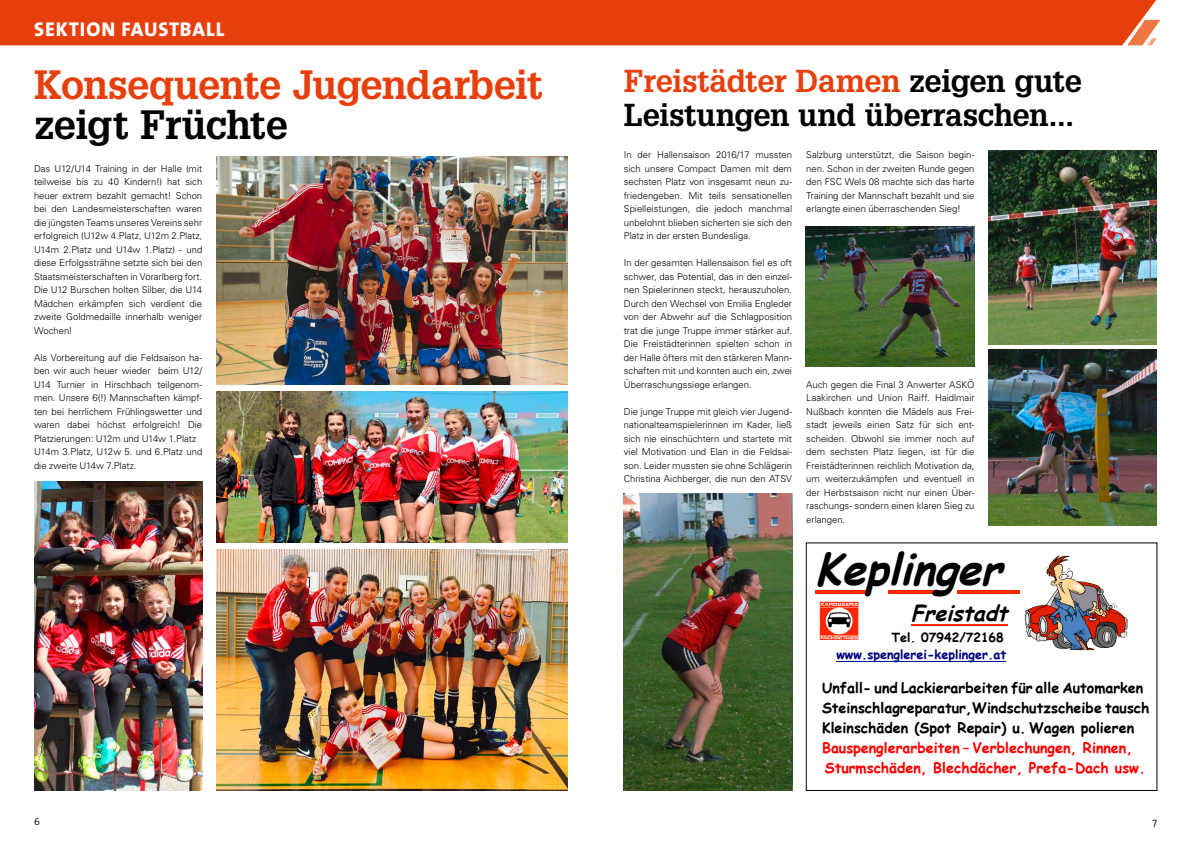
<style>
.page{position:relative;width:1191px;height:842px;background:#fff}
.page>*{position:absolute;margin:0;border:0;box-sizing:border-box;transform-origin:0 0}
.t1{font:italic 700 43.2px "Comic Sans MS";color:#000}
.t2{font:700 40px "Glypha LT";letter-spacing:-.02em;color:#e73f0c}
.t3{font:700 40px "Glypha LT";letter-spacing:-.02em;color:#020103}
.t4{font:700 31px/34px "Glypha LT";letter-spacing:-.015em;color:#020103}
.t5{font:italic 700 21.6px "Comic Sans MS";color:#000}
.t6{font:800 20px "The Sans";letter-spacing:.05em;color:#fff}
.t7{font:700 14.4px/20.1px "Comic Sans MS";color:#000}
.t8{font:700 14.4px/20.1px "Comic Sans MS";color:#f00}
.t9{font:700 12.6px "Comic Sans MS";color:#000080}
.t10{font:700 12.6px "Comic Sans MS";color:#000}
.t11{font:300 10px "The Sans";color:#000}
.t12{font:300 9.5px/13.5px "Univers LT";letter-spacing:-.005em;color:#000;text-align:justify}
.s1{color:#e73f0c}
</style>
<div class="page">
<img style="left:216px;top:156px;width:351px;height:229px">
<img style="left:34px;top:482px;width:168px;height:309px">
<img style="left:216px;top:392px;width:351px;height:150px">
<img style="left:216px;top:550px;width:351px;height:241px">
<img style="left:988px;top:349px;width:169px;height:177px">
<img style="left:988px;top:151px;width:169px;height:193px">
<img style="left:805px;top:226px;width:169px;height:140px">
<img style="left:623px;top:494px;width:169px;height:297px">
<img style="left:819px;top:601px;width:39px;height:39px">
<img style="left:1024px;top:556px;width:103px;height:94px">
<hr style="left:815px;top:590px;width:50px;height:3px;background:#ff2600">
<hr style="left:888px;top:590px;width:46px;height:3px;background:#ff2600">
<hr style="left:957px;top:590px;width:44px;height:3px;background:#ff2600">
<hr style="left:1001px;top:590px;width:18px;height:3px;background:#ff2600">
<hr style="left:911px;top:624px;width:96px;height:1px;background:#ff2600">
<hr style="left:836px;top:661px;width:170px;height:1px;background:#011893">
<div style="left:805px;top:542px;width:352px;height:249px;border:1px solid #000"></div>
<div style="left:0;top:0;width:1156px;height:45px;background:#e73f0c"></div>
<svg style="left:1127px;top:20px;width:33px;height:25px"></svg>
<h3 class="t6" style="left:34px;top:13px;width:192px">SEKTION FAUSTBALL</h3>
<h2 class="t2" style="left:34px;top:60px;width:510px">Konsequente Jugendarbeit</h2>
<h2 class="t3" style="left:34px;top:100px;width:255px">zeigt Früchte</h2>
<p class="t12" style="left:34px;top:162px;width:170px">Das U12/U14 Training in der Halle (mit teilweise bis zu 40 Kindern!) hat sich heuer extrem bezahlt gemacht! Schon bei den Landesmeisterschaften waren die jüngsten Teams unseres Vereins sehr erfolgreich (U12w 4.Platz, U12m 2.Platz, U14m 2.Platz und U14w 1.Platz) - und diese Erfolgssträhne setzte sich bei den Staatsmeisterschaften in Vorarlberg fort.<br>Die U12 Burschen holten Silber, die U14<br>Mädchen erkämpfen sich verdient die zweite Goldmedaille innerhalb weniger Wochen!</p>
<p class="t12" style="left:34px;top:351px;width:170px;text-align:left">Als Vorbereitung auf die Feldsaison ha&shy;ben wir auch heuer wieder beim U12/ U14 Turnier in Hirschbach teilgenom&shy;men. Unsere 6(!) Mannschaften kämpf&shy;ten bei herrlichem Frühlingswetter und waren dabei höchst erfolgreich! Die Platzierungen: U12m und U14w 1.Platz U14m 3.Platz, U12w 5. und 6.Platz und die zweite U14w 7.Platz.</p>
<h3 class="t4" style="left:624px;top:64px;width:459px"><span class="s1">Freistädter Damen</span> zeigen gute<br>Leistungen und überraschen...</h3>
<p class="t12" style="left:624px;top:148px;width:170px">In der Hallensaison 2016/17 mussten sich unsere Compact Damen mit dem sechsten Platz von insgesamt neun zu&shy;friedengeben. Mit teils sensationellen Spielleistungen, die jedoch manchmal unbelohnt blieben sicherten sie sich den Platz in der ersten Bundesliga.</p>
<p class="t12" style="left:624px;top:256px;width:170px">In der gesamten Hallensaison fiel es oft schwer, das Potential, das in den einzel&shy;nen Spielerinnen steckt, herauszuholen.<br>Durch den Wechsel von Emilia Engleder von der Abwehr auf die Schlagposition trat die junge Truppe immer stärker auf.<br>Die Freistädterinnen spielten schon in der Halle öfters mit den stärkeren Mann&shy;schaften mit und konnten auch ein, zwei Überraschungssiege erlangen.</p>
<p class="t12" style="left:624px;top:405px;width:170px">Die junge Truppe mit gleich vier Jugend&shy;nationalteamspielerinnen im Kader, ließ sich nie einschüchtern und startete mit viel Motivation und Elan in die Feldsai&shy;son. Leider mussten sie ohne Schlägerin Christina Aichberger, die nun den ATSV</p>
<p class="t12" style="left:806px;top:148px;width:170px">Salzburg unterstützt, die Saison begin&shy;nen. Schon in der zweiten Runde gegen den FSC Wels 08 machte sich das harte Training der Mannschaft bezahlt und sie erlangte einen überraschenden Sieg!</p>
<p class="t12" style="left:806px;top:378px;width:170px">Auch gegen die Final 3 Anwerter ASKÖ Laakirchen und Union Raiff. Haidlmair Nußbach konnten die Mädels aus Frei&shy;stadt jeweils einen Satz für sich ent&shy;scheiden. Obwohl sie immer noch auf dem sechsten Platz liegen, ist für die Freistädterinnen reichlich Motivation da, um weiterzukämpfen und eventuell in der Herbstsaison nicht nur einen Über&shy;raschungs- sondern einen klaren Sieg zu erlangen.</p>
<h1 class="t1" style="left:815px;top:537px;width:202px">Keplinger</h1>
<h3 class="t5" style="left:911px;top:598px;width:105px">Freistadt</h3>
<h3 class="t10" style="left:891px;top:628px;width:114px">Tel. 07942/72168</h3>
<h3 class="t9" style="left:836px;top:645px;width:171px">www.spenglerei-keplinger.at</h3>
<h3 class="t7" style="left:822px;top:677px;width:329px">Unfall- und Lackierarbeiten für alle Automarken<br>Steinschlagreparatur,Windschutzscheibe tausch<br>Kleinschäden (Spot Repair) u. Wagen polieren</h3>
<h3 class="t8" style="left:822px;top:737px;width:325px">Bauspenglerarbeiten – Verblechungen, Rinnen,<br>Sturmschäden, Blechdächer, Prefa-Dach usw.</h3>
<p class="t11" style="left:34px;top:813px;width:7px">6</p>
<p class="t11" style="left:1152px;top:813px;width:6px">7</p>
</div>
